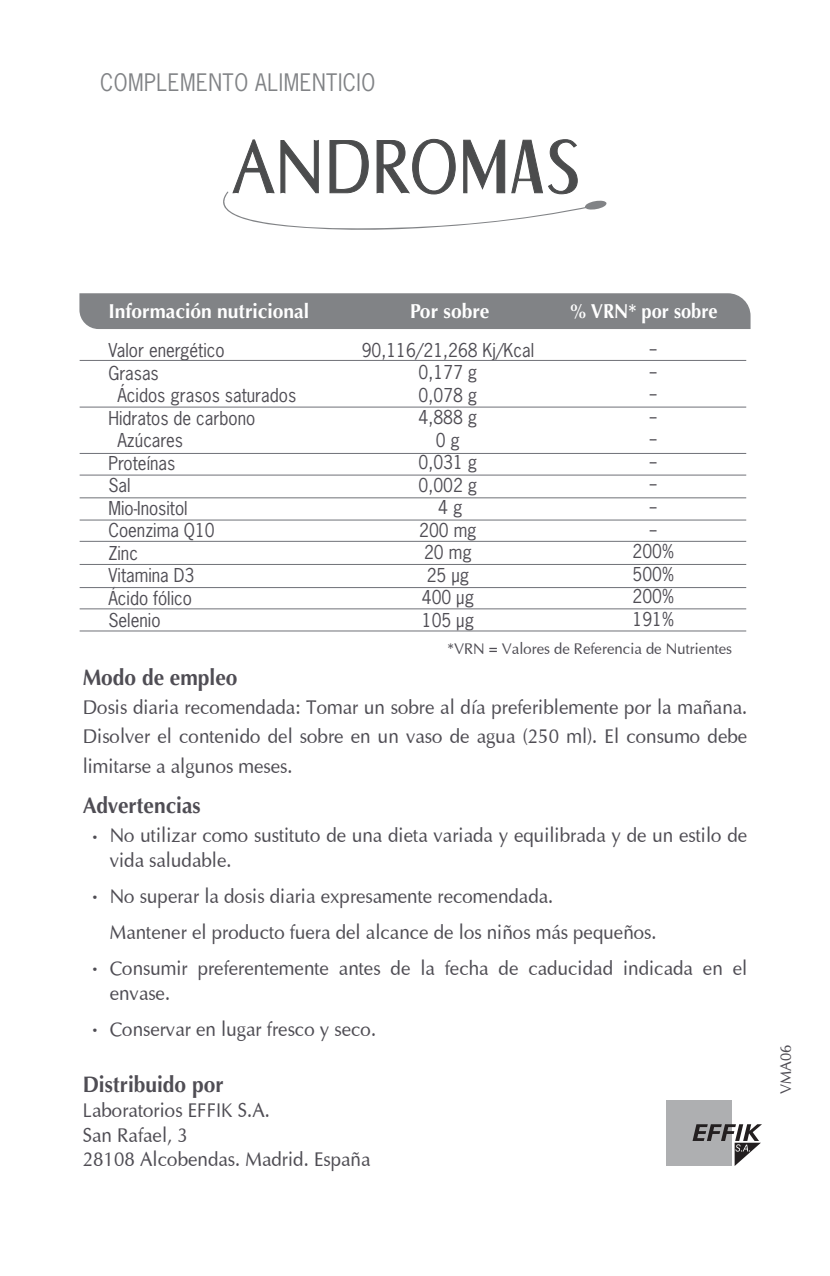
<style>
.page{position:relative;width:830px;height:1276px;background:#fff}
.page>*{position:absolute;margin:0;border:0;box-sizing:border-box;transform-origin:0 0}
.t1{font:75.83px "Optima";color:#4b4c4d;scale:.84 1}
.t2{font:27px "Optima";color:#4f4d54;scale:.95 1}
.t3{font:22.72px "News Gothic Std";letter-spacing:.025em;color:#818386;scale:.93 1}
.t4{font:700 22.5px "Optima";color:#4f4d54;scale:.93 1}
.t5{font:20.25px/24.8px "Optima";color:#4f4d54;scale:.93 1}
.t6{font:700 20.25px "Optima";color:#fff;scale:.95 1}
.t7{font:700 20.25px "Optima";color:#fff;scale:.9 1}
.t8{font:18px/22.5px "News Gothic Std";color:#4f4d54;text-align:center;scale:.95 1}
.t9{font:15.75px "Optima";color:#4f4d54;scale:.95 1}
.s1{font-family:"Dream Orphans";font-size:62.1px}
</style>
<div class="page">
<div style="left:79px;top:293px;width:671px;height:36px;background:#818386"></div>
<hr style="left:80px;top:407px;width:665px;height:1px;background:#6f7177">
<hr style="left:80px;top:453px;width:665px;height:1px;background:#6f7177">
<hr style="left:80px;top:497px;width:665px;height:1px;background:#6f7177">
<hr style="left:80px;top:520px;width:665px;height:1px;background:#6f7177">
<hr style="left:80px;top:564px;width:665px;height:1px;background:#6f7177">
<hr style="left:80px;top:475px;width:665px;height:1px;background:#6f7177">
<hr style="left:80px;top:541px;width:665px;height:1px;background:#6f7177">
<hr style="left:80px;top:630px;width:665px;height:1px;background:#6f7177">
<hr style="left:80px;top:360px;width:665px;height:1px;background:#6f7177">
<hr style="left:80px;top:587px;width:665px;height:1px;background:#6f7177">
<hr style="left:80px;top:608px;width:665px;height:1px;background:#6f7177">
<svg style="left:223px;top:139px;width:384px;height:91px"></svg>
<div style="left:666px;top:1100px;width:65px;height:65px;background:#aeafb1"></div>
<svg style="left:692px;top:1124px;width:69px;height:42px"></svg>
<p class="t3" style="left:100px;top:68px;width:297px">COMPLEMENTO ALIMENTICIO</p>
<h1 class="t1" style="left:232px;top:121px;width:414px">ANDRO<span class="s1">MAS</span></h1>
<p class="t6" style="left:108px;top:299px;width:213px">Información nutricional</p>
<p class="t6" style="left:410px;top:299px;width:85px">Por sobre</p>
<p class="t7" style="left:569px;top:299px;width:166px">% VRN* por sobre</p>
<p class="t8" style="left:108px;top:339px;width:124px">Valor energético</p>
<p class="t8" style="left:108px;top:361px;width:55px">Grasas</p>
<p class="t8" style="left:117px;top:384px;width:190px">Ácidos grasos saturados</p>
<p class="t8" style="left:108px;top:406px;width:156px">Hidratos de carbono</p>
<p class="t8" style="left:117px;top:429px;width:71px">Azúcares</p>
<p class="t8" style="left:108px;top:451px;width:72px">Proteínas</p>
<p class="t8" style="left:108px;top:474px;width:25px">Sal</p>
<p class="t8" style="left:108px;top:496px;width:85px">Mio-Inositol</p>
<p class="t8" style="left:108px;top:519px;width:113px">Coenzima Q10</p>
<p class="t8" style="left:108px;top:541px;width:33px">Zinc</p>
<p class="t8" style="left:108px;top:564px;width:92px">Vitamina D3</p>
<p class="t8" style="left:108px;top:586px;width:89px">Ácido fólico</p>
<p class="t8" style="left:108px;top:609px;width:56px">Selenio</p>
<p class="t8" style="left:361px;top:338px;width:183px">90,116/21,268 Kj/Kcal<br>0,177 g<br>0,078 g<br>4,888 g<br>0 g<br>0,031 g<br>0,002 g<br>4 g<br>200 mg<br>20 mg<br>25 μg<br>400 μg<br>105 μg</p>
<p class="t8" style="left:632px;top:337px;width:45px">--<br>--<br>--<br>--<br>--<br>--<br>--<br>--<br>--<br>200%<br>500%<br>200%<br>191%</p>
<p class="t9" style="left:447px;top:639px;width:301px">*VRN = Valores de Referencia de Nutrientes</p>
<p class="t4" style="left:83px;top:664px;width:168px">Modo de empleo</p>
<p class="t5" style="left:83px;top:692px;width:716px;line-height:29.2px;text-align:justify">Dosis diaria recomendada: Tomar un sobre al día preferiblemente por la mañana.<br>Disolver el contenido del sobre en un vaso de agua (250 ml). El consumo debe limitarse a algunos meses.</p>
<p class="t4" style="left:83px;top:792px;width:128px">Advertencias</p>
<p class="t5" style="left:110px;top:823px;width:686px">No utilizar como sustituto de una dieta variada y equilibrada y de un estilo de vida saludable.</p>
<p class="t5" style="left:110px;top:878px;width:686px;line-height:36px">No superar la dosis diaria expresamente recomendada.<br>Mantener el producto fuera del alcance de los niños más pequeños.<br>Consumir preferentemente antes de la fecha de caducidad indicada en el</p>
<p class="t5" style="left:110px;top:975px;width:288px;line-height:36px">envase.<br>Conservar en lugar fresco y seco.</p>
<p class="t4" style="left:83px;top:1071px;width:153px">Distribuido por</p>
<p class="t5" style="left:83px;top:1097px;width:311px">Laboratorios EFFIK S.A.<br>San Rafael, 3<br>28108 Alcobendas. Madrid. España</p>
<h2 class="t2" style="left:91px;top:818px;width:18px">•</h2>
<h2 class="t2" style="left:91px;top:878px;width:18px">•</h2>
<h2 class="t2" style="left:91px;top:950px;width:18px">•</h2>
<h2 class="t2" style="left:91px;top:1011px;width:18px">•</h2>
<p class="t9" style="left:775px;top:1094px;width:54px;rotate:-90deg">VMA06</p>
</div>
